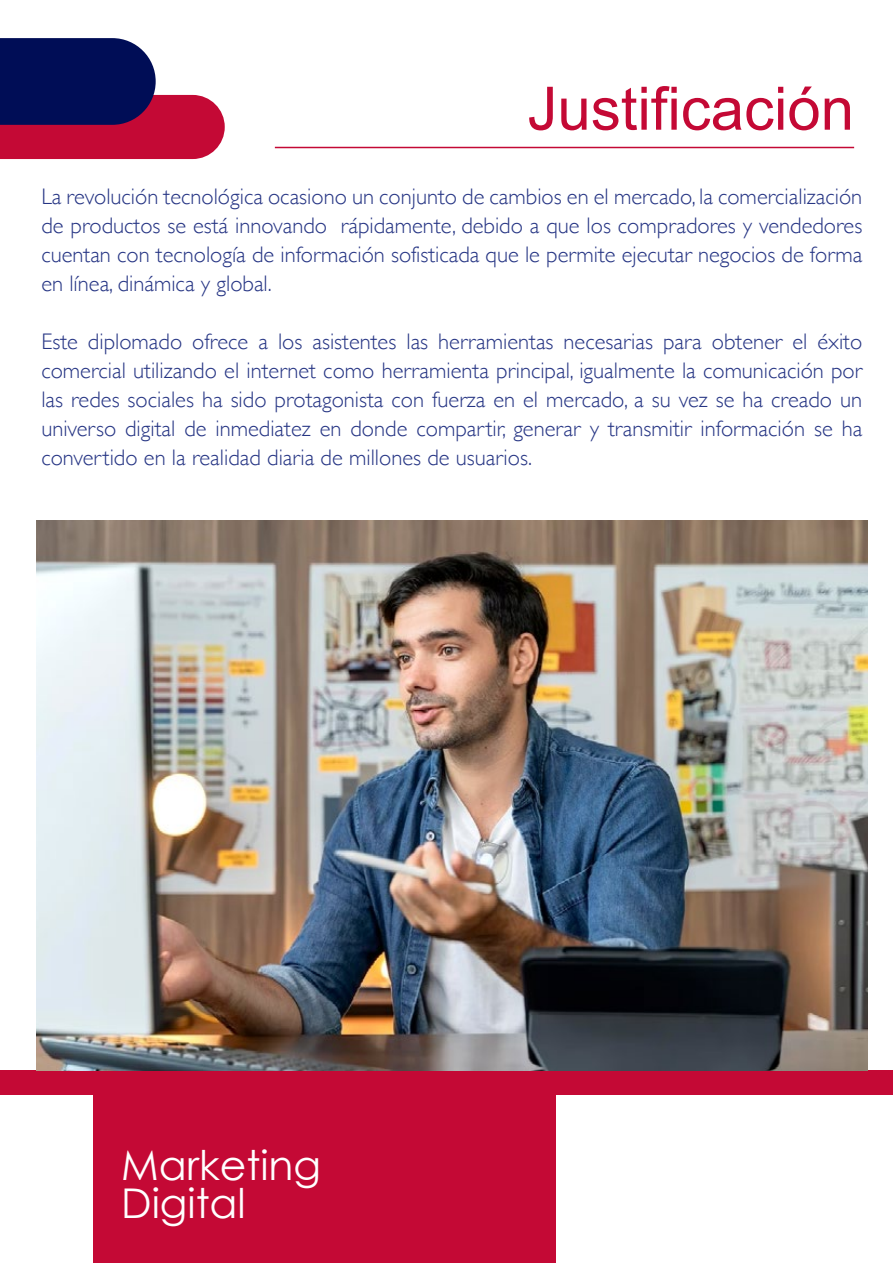
<style>
.page{position:relative;width:893px;height:1263px;background:#fff}
.page>*{position:absolute;margin:0;border:0;box-sizing:border-box;transform-origin:0 0}
.t1{font:60px "Arial";color:#c40935}
.t2{font:40.95px/37.3px "Century Gothic";color:#fff}
.t3{font:300 22.5px/29px "Gill Sans";color:#263584;text-align:justify}
</style>
<div class="page">
<div style="left:0;top:1070px;width:893px;height:193px;background:#c40935"></div>
<img style="left:36px;top:521px;width:831px;height:549px">
<div style="left:0;top:1095px;width:93px;height:168px;background:#fff"></div>
<div style="left:557px;top:1095px;width:336px;height:168px;background:#fff"></div>
<svg style="left:0;top:38px;width:225px;height:121px"></svg>
<hr style="left:275px;top:147px;width:579px;height:1px;background:#c40935">
<h1 class="t1" style="left:527px;top:69px;width:328px">Justificación</h1>
<p class="t3" style="left:41px;top:181px;width:822px">La revolución tecnológica ocasiono un conjunto de cambios en el mercado, la comercialización de productos se está innovando rápidamente, debido a que los compradores y vendedores cuentan con tecnología de información sofisticada que le permite ejecutar negocios de forma en línea, dinámica y global.</p>
<p class="t3" style="left:41px;top:326px;width:822px">Este diplomado ofrece a los asistentes las herramientas necesarias para obtener el éxito comercial utilizando el internet como herramienta principal, igualmente la comunicación por las redes sociales ha sido protagonista con fuerza en el mercado, a su vez se ha creado un universo digital de inmediatez en donde compartir, generar y transmitir información se ha convertido en la realidad diaria de millones de usuarios.</p>
<h2 class="t2" style="left:121px;top:1146px;width:201px">Marketing<br>Digital</h2>
</div>
